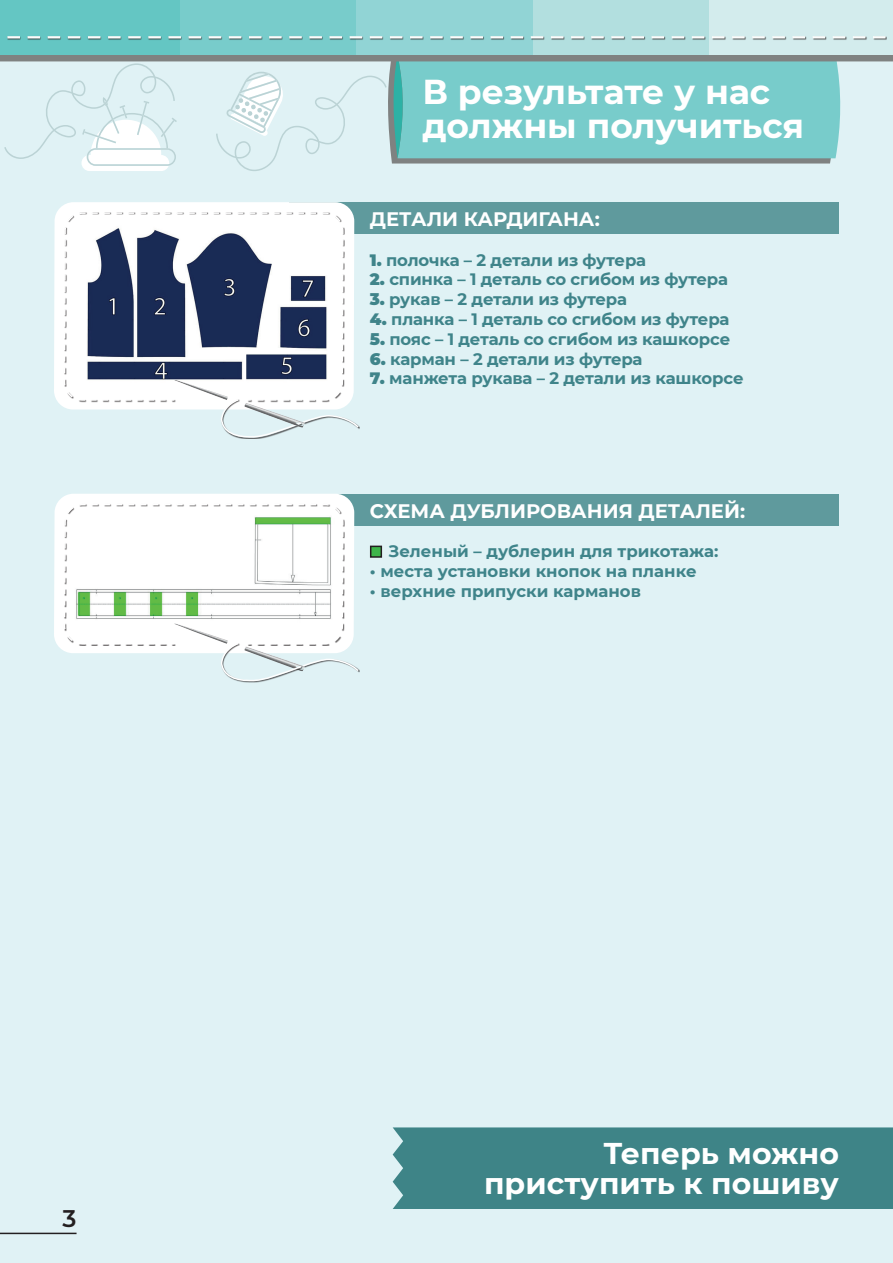
<style>
.page{position:relative;width:893px;height:1263px;background:#fff}
.page>*{position:absolute;margin:0;border:0;box-sizing:border-box;transform-origin:0 0}
.t1{font:700 34.5px/34.5px "Montserrat";color:#fff}
.t2{font:700 30px/30px "Montserrat";color:#fff;text-align:right}
.t3{font:600 24px "Montserrat";color:#231f20}
.t4{font:700 19.5px "Montserrat";color:#fff}
.t5{font:700 16.5px "Montserrat";letter-spacing:-.01em;color:#3f848a}
.s1{font-weight:900}
</style>
<div class="page">
<div style="left:0;top:1px;width:893px;height:1262px;background:#e0f2f5"></div>
<div style="left:708px;top:0;width:185px;height:55px;background:#d3eced"></div>
<div style="left:532px;top:0;width:176px;height:55px;background:#b2dfdf"></div>
<div style="left:356px;top:0;width:176px;height:55px;background:#91d4d5"></div>
<div style="left:180px;top:0;width:176px;height:55px;background:#78cccb"></div>
<div style="left:0;top:0;width:180px;height:55px;background:#64c6c3"></div>
<svg style="left:0;top:55px;width:893px;height:116px"></svg>
<hr style="left:0;top:0;width:1px;height:55px;background:#d3eced">
<hr style="left:7px;top:36px;width:880px;height:4px;background:#231f20;opacity:.75">
<svg style="left:853px;top:36px;width:12px;height:2px"></svg>
<svg style="left:833px;top:36px;width:12px;height:2px"></svg>
<svg style="left:813px;top:36px;width:12px;height:2px"></svg>
<svg style="left:792px;top:36px;width:13px;height:2px"></svg>
<svg style="left:772px;top:36px;width:13px;height:2px"></svg>
<svg style="left:752px;top:36px;width:13px;height:2px"></svg>
<svg style="left:732px;top:36px;width:13px;height:2px"></svg>
<svg style="left:712px;top:36px;width:12px;height:2px"></svg>
<svg style="left:692px;top:36px;width:12px;height:2px"></svg>
<svg style="left:672px;top:36px;width:12px;height:2px"></svg>
<svg style="left:652px;top:36px;width:12px;height:2px"></svg>
<svg style="left:631px;top:36px;width:13px;height:2px"></svg>
<svg style="left:611px;top:36px;width:13px;height:2px"></svg>
<svg style="left:591px;top:36px;width:13px;height:2px"></svg>
<svg style="left:571px;top:36px;width:13px;height:2px"></svg>
<svg style="left:551px;top:36px;width:12px;height:2px"></svg>
<svg style="left:531px;top:36px;width:12px;height:2px"></svg>
<svg style="left:511px;top:36px;width:12px;height:2px"></svg>
<svg style="left:490px;top:36px;width:13px;height:2px"></svg>
<svg style="left:470px;top:36px;width:13px;height:2px"></svg>
<svg style="left:450px;top:36px;width:13px;height:2px"></svg>
<svg style="left:430px;top:36px;width:13px;height:2px"></svg>
<svg style="left:410px;top:36px;width:13px;height:2px"></svg>
<svg style="left:390px;top:36px;width:12px;height:2px"></svg>
<svg style="left:370px;top:36px;width:12px;height:2px"></svg>
<svg style="left:350px;top:36px;width:12px;height:2px"></svg>
<svg style="left:329px;top:36px;width:13px;height:2px"></svg>
<svg style="left:309px;top:36px;width:13px;height:2px"></svg>
<svg style="left:289px;top:36px;width:13px;height:2px"></svg>
<svg style="left:269px;top:36px;width:13px;height:2px"></svg>
<svg style="left:249px;top:36px;width:13px;height:2px"></svg>
<svg style="left:229px;top:36px;width:12px;height:2px"></svg>
<svg style="left:209px;top:36px;width:12px;height:2px"></svg>
<svg style="left:189px;top:36px;width:12px;height:2px"></svg>
<svg style="left:168px;top:36px;width:13px;height:2px"></svg>
<svg style="left:148px;top:36px;width:13px;height:2px"></svg>
<svg style="left:128px;top:36px;width:13px;height:2px"></svg>
<svg style="left:108px;top:36px;width:13px;height:2px"></svg>
<svg style="left:88px;top:36px;width:13px;height:2px"></svg>
<svg style="left:68px;top:36px;width:12px;height:2px"></svg>
<svg style="left:48px;top:36px;width:12px;height:2px"></svg>
<svg style="left:28px;top:36px;width:12px;height:2px"></svg>
<svg style="left:7px;top:36px;width:13px;height:2px"></svg>
<svg style="left:873px;top:36px;width:12px;height:2px"></svg>
<hr style="left:0;top:1233px;width:77px;height:1px;background:#231f20">
<div style="left:393px;top:1127px;width:500px;height:82px;background:#3e8487"></div>
<div style="left:290px;top:202px;width:549px;height:32px;background:#5f9a9d"></div>
<svg style="left:54px;top:202px;width:300px;height:204px;background:#fafcfc"></svg>
<svg style="left:63px;top:212px;width:281px;height:23px;background:#f9f9f9"></svg>
<svg style="left:63px;top:235px;width:297px;height:204px"></svg>
<img style="left:86px;top:222px;width:242px;height:165px">
<div style="left:290px;top:494px;width:549px;height:31px;background:#5f9a9d"></div>
<div style="left:54px;top:494px;width:298px;height:156px;background:#fff"></div>
<div style="left:221px;top:643px;width:139px;height:40px;background:#231f20;opacity:.75"></div>
<svg style="left:63px;top:503px;width:297px;height:179px"></svg>
<img style="left:74px;top:506px;width:261px;height:120px">
<div style="left:371px;top:546px;width:10px;height:11px;background:#3db54a"></div>
<div style="left:370px;top:546px;width:12px;height:12px;border:2px solid #231f20"></div>
<img style="left:173px;top:380px;width:131px;height:47px">
<h3 class="t3" style="left:63px;top:1201px;width:15px">3</h3>
<h1 class="t1" style="left:422px;top:72px;width:383px">В результате у нас должны получиться</h1>
<p class="t4" style="left:370px;top:205px;width:231px">ДЕТАЛИ КАРДИГАНА:</p>
<p class="t5" style="left:370px;top:248px;width:278px"><span class="s1">1.</span> полочка – 2 детали из футера</p>
<p class="t5" style="left:370px;top:268px;width:360px"><span class="s1">2.</span> спинка – 1 деталь со сгибом из футера</p>
<p class="t5" style="left:370px;top:287px;width:259px"><span class="s1">3.</span> рукав – 2 детали из футера</p>
<p class="t5" style="left:370px;top:307px;width:361px"><span class="s1">4.</span> планка – 1 деталь со сгибом из футера</p>
<p class="t5" style="left:370px;top:327px;width:362px"><span class="s1">5.</span> пояс – 1 деталь со сгибом из кашкорсе</p>
<p class="t5" style="left:370px;top:347px;width:274px"><span class="s1">6.</span> карман – 2 детали из футера</p>
<p class="t5" style="left:370px;top:367px;width:375px"><span class="s1">7.</span> манжета рукава – 2 детали из кашкорсе</p>
<p class="t4" style="left:370px;top:497px;width:377px">СХЕМА ДУБЛИРОВАНИЯ ДЕТАЛЕЙ:</p>
<p class="t5" style="left:389px;top:539px;width:331px">Зеленый – дублерин для трикотажа:</p>
<p class="t5" style="left:370px;top:559px;width:328px">• места установки кнопок на планке</p>
<p class="t5" style="left:370px;top:579px;width:272px">• верхние припуски карманов</p>
<h2 class="t2" style="left:484px;top:1137px;width:356px">Теперь можно приступить к пошиву</h2>
</div>
